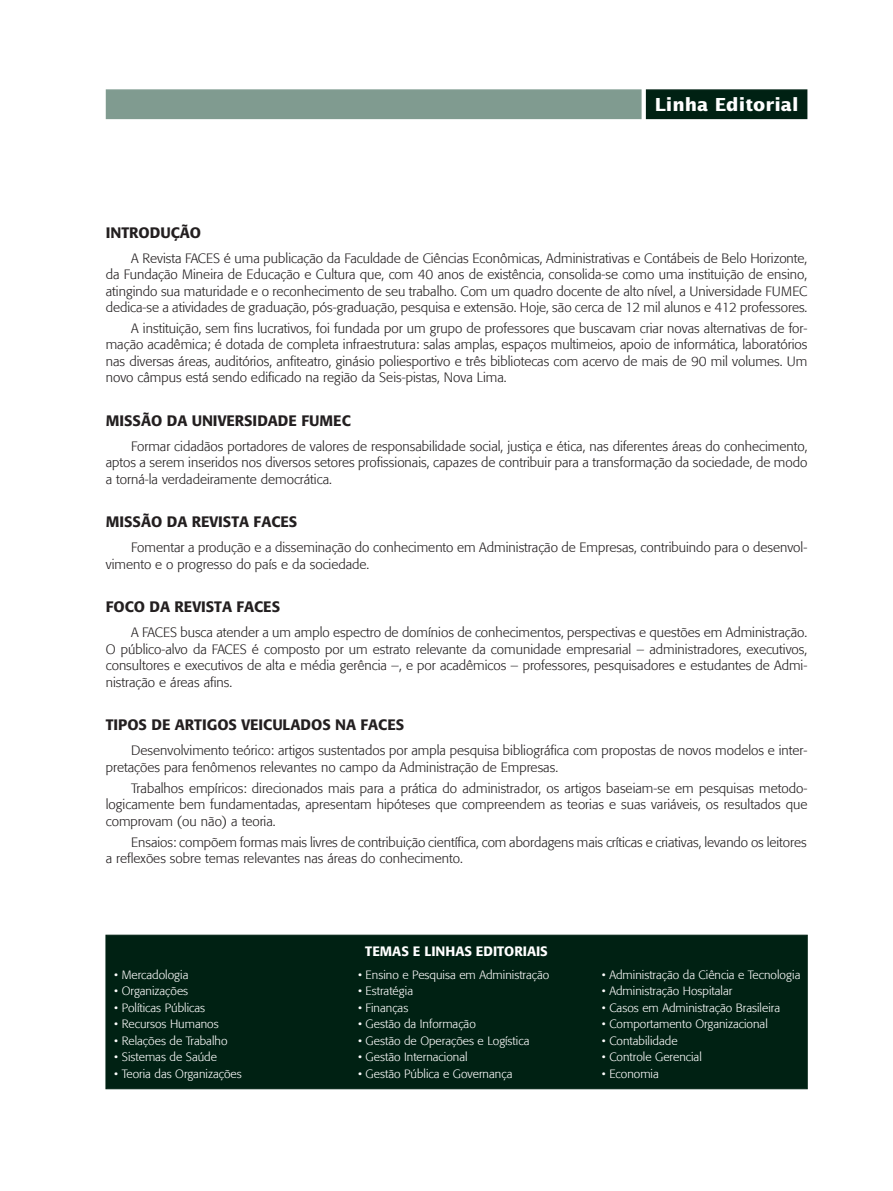
<style>
.page{position:relative;width:893px;height:1191px;background:#fff}
.page>*{position:absolute;margin:0;border:0;box-sizing:border-box;transform-origin:0 0}
.t1{font:700 18px "Lucida Sans";color:#fff}
.t2{font:500 15px "Formata";color:#231f20}
.t3{font:300 13.5px/16.5px "Formata";color:#231f20;text-align:justify}
.t4{font:500 13.5px "Formata";color:#fff}
.t5{font:300 12px "Formata";color:#fff}
</style>
<div class="page">
<div style="left:646px;top:89px;width:161px;height:30px;background:#002113;border:2px solid #002113"></div>
<div style="left:106px;top:89px;width:536px;height:30px;background:#809b90;border:2px solid #809b90"></div>
<div style="left:106px;top:935px;width:701px;height:154px;background:#002113;border:1px solid #002113"></div>
<h1 class="t1" style="left:655px;top:94px;width:145px">Linha Editorial</h1>
<p class="t2" style="left:106px;top:223px;width:97px">INTRODUÇÃO</p>
<p class="t3" style="left:106px;top:250px;width:703px;text-indent:26px">A Revista FACES é uma publicação da Faculdade de Ciências Econômicas, Administrativas e Contábeis de Belo Horizonte, da Fundação Mineira de Educação e Cultura que, com 40 anos de existência, consolida-se como uma instituição de ensino, atingindo sua maturidade e o reconhecimento de seu trabalho. Com um quadro docente de alto nível, a Universidade FUMEC dedica-se a atividades de graduação, pós-graduação, pesquisa e extensão. Hoje, são cerca de 12 mil alunos e 412 professores.</p>
<p class="t3" style="left:106px;top:320px;width:703px;text-indent:26px">A instituição, sem fins lucrativos, foi fundada por um grupo de professores que buscavam criar novas alternativas de for&shy;mação acadêmica; é dotada de completa infraestrutura: salas amplas, espaços multimeios, apoio de informática, laboratórios nas diversas áreas, auditórios, anfiteatro, ginásio poliesportivo e três bibliotecas com acervo de mais de 90 mil volumes. Um novo câmpus está sendo edificado na região da Seis-pistas, Nova Lima.</p>
<p class="t2" style="left:106px;top:411px;width:247px">MISSÃO DA UNIVERSIDADE FUMEC</p>
<p class="t3" style="left:106px;top:438px;width:703px;text-indent:26px">Formar cidadãos portadores de valores de responsabilidade social, justiça e ética, nas diferentes áreas do conhecimento, aptos a serem inseridos nos diversos setores profissionais, capazes de contribuir para a transformação da sociedade, de modo a torná-la verdadeiramente democrática.</p>
<p class="t2" style="left:106px;top:513px;width:193px">MISSÃO DA REVISTA FACES</p>
<p class="t3" style="left:106px;top:539px;width:703px;text-indent:26px">Fomentar a produção e a disseminação do conhecimento em Administração de Empresas, contribuindo para o desenvol&shy;vimento e o progresso do país e da sociedade.</p>
<p class="t2" style="left:106px;top:598px;width:176px">FOCO DA REVISTA FACES</p>
<p class="t3" style="left:106px;top:624px;width:703px;text-indent:26px">A FACES busca atender a um amplo espectro de domínios de conhecimentos, perspectivas e questões em Administração.<br>O público-alvo da FACES é composto por um estrato relevante da comunidade empresarial – administradores, executivos, consultores e executivos de alta e média gerência –, e por acadêmicos – professores, pesquisadores e estudantes de Admi&shy;nistração e áreas afins.</p>
<p class="t2" style="left:106px;top:716px;width:300px">TIPOS DE ARTIGOS VEICULADOS NA FACES</p>
<p class="t3" style="left:106px;top:742px;width:703px;text-indent:26px">Desenvolvimento teórico: artigos sustentados por ampla pesquisa bibliográfica com propostas de novos modelos e inter&shy;pretações para fenômenos relevantes no campo da Administração de Empresas.</p>
<p class="t3" style="left:106px;top:780px;width:703px;text-indent:26px">Trabalhos empíricos: direcionados mais para a prática do administrador, os artigos baseiam-se em pesquisas metodo&shy;logicamente bem fundamentadas, apresentam hipóteses que compreendem as teorias e suas variáveis, os resultados que comprovam (ou não) a teoria.</p>
<p class="t3" style="left:106px;top:833px;width:702px;text-indent:26px">Ensaios: compõem formas mais livres de contribuição científica, com abordagens mais críticas e criativas, levando os leitores a reflexões sobre temas relevantes nas áreas do conhecimento.</p>
<p class="t5" style="left:114px;top:967px;width:76px">• Mercadologia</p>
<p class="t5" style="left:114px;top:984px;width:76px">• Organizações</p>
<p class="t5" style="left:114px;top:1000px;width:93px">• Políticas Públicas</p>
<p class="t5" style="left:114px;top:1017px;width:106px">• Recursos Humanos</p>
<p class="t5" style="left:114px;top:1033px;width:115px">• Relações de Trabalho</p>
<p class="t5" style="left:114px;top:1050px;width:104px">• Sistemas de Saúde</p>
<p class="t5" style="left:114px;top:1066px;width:129px">• Teoria das Organizações</p>
<p class="t4" style="left:365px;top:943px;width:17px">TEMAS</p>
<p class="t4" style="left:413px;top:943px;width:28px">E LINHAS</p>
<p class="t4" style="left:476px;top:943px;width:16px">EDITORIAIS</p>
<p class="t5" style="left:358px;top:967px;width:193px">• Ensino e Pesquisa em Administração</p>
<p class="t5" style="left:358px;top:984px;width:57px">• Estratégia</p>
<p class="t5" style="left:358px;top:1000px;width:52px">• Finanças</p>
<p class="t5" style="left:358px;top:1017px;width:119px">• Gestão da Informação</p>
<p class="t5" style="left:358px;top:1033px;width:173px">• Gestão de Operações e Logística</p>
<p class="t5" style="left:358px;top:1050px;width:111px">• Gestão Internacional</p>
<p class="t5" style="left:358px;top:1066px;width:156px">• Gestão Pública e Governança</p>
<p class="t5" style="left:602px;top:967px;width:200px">• Administração da Ciência e Tecnologia</p>
<p class="t5" style="left:602px;top:984px;width:132px">• Administração Hospitalar</p>
<p class="t5" style="left:602px;top:1000px;width:180px">• Casos em Administração Brasileira</p>
<p class="t5" style="left:602px;top:1017px;width:168px">• Comportamento Organizacional</p>
<p class="t5" style="left:602px;top:1033px;width:77px">• Contabilidade</p>
<p class="t5" style="left:602px;top:1050px;width:102px">• Controle Gerencial</p>
<p class="t5" style="left:602px;top:1066px;width:59px">• Economia</p>
</div>
